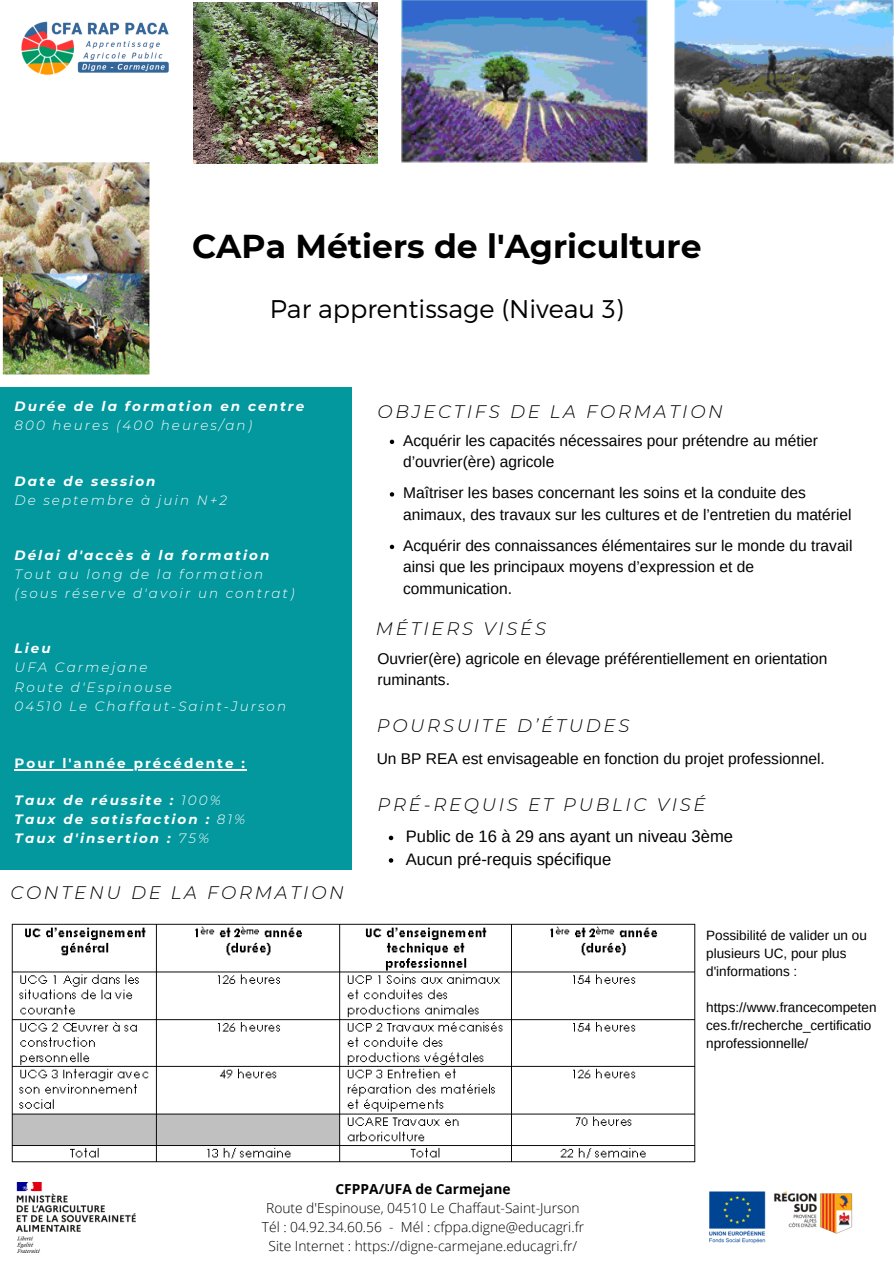
<style>
.page{position:relative;width:894px;height:1264px;background:#fff}
.page>*{position:absolute;margin:0;border:0;box-sizing:border-box;transform-origin:0 0}
.t1{font:700 33px "Montserrat";color:#000}
.t2{font:300 25.5px "Montserrat";color:#000}
.t3{font:italic 300 18.15px "Montserrat";letter-spacing:.15em;color:#000}
.t4{font:16.65px "Arimo";color:#000}
.t5{font:15.6px/21.3px "Arimo";color:#000}
.t6{font:300 13.8px "Open Sans";color:#000}
.t7{font:700 13.8px "Open Sans";color:#000}
.t8{font:italic 300 13.5px "Montserrat";letter-spacing:.15em;color:#fff}
.t9{font:13.5px/18px "Arimo";color:#000}
.t10{font:italic 700 13.5px "Montserrat";letter-spacing:.15em;color:#fff}
.t11{font:700 13.5px "Montserrat";letter-spacing:.15em;color:#fff}
.s1{font-weight:300}
</style>
<div class="page">
<div style="left:0;top:387px;width:352px;height:482px;background:#03989e"></div>
<img style="left:674px;top:0;width:219px;height:163px">
<img style="left:0;top:163px;width:150px;height:212px">
<img style="left:193px;top:2px;width:184px;height:161px">
<img style="left:401px;top:0;width:247px;height:163px">
<img style="left:11px;top:923px;width:685px;height:240px">
<img style="left:709px;top:1191px;width:144px;height:53px">
<img style="left:21px;top:21px;width:148px;height:54px">
<img style="left:16px;top:1182px;width:120px;height:70px">
<hr style="left:15px;top:769px;width:232px;height:1px;background:#fff">
<svg style="left:389px;top:439px;width:5px;height:5px"></svg>
<svg style="left:389px;top:492px;width:5px;height:4px"></svg>
<svg style="left:389px;top:544px;width:5px;height:5px"></svg>
<svg style="left:388px;top:835px;width:5px;height:5px"></svg>
<svg style="left:388px;top:858px;width:5px;height:4px"></svg>
<h3 class="t1" style="left:192px;top:226px;width:511px">CAPa Métiers de l'Agriculture</h3>
<p class="t2" style="left:270px;top:292px;width:355px">Par apprentissage (Niveau 3)</p>
<p class="t10" style="left:15px;top:398px;width:291px">Durée de la formation en centre</p>
<p class="t8" style="left:15px;top:417px;width:239px">800 heures (400 heures/an)</p>
<p class="t10" style="left:15px;top:472px;width:142px">Date de session</p>
<p class="t8" style="left:15px;top:491px;width:214px">De septembre à juin N+2</p>
<p class="t10" style="left:15px;top:546px;width:256px">Délai d'accès à la formation</p>
<p class="t8" style="left:15px;top:566px;width:250px">Tout au long de la formation</p>
<p class="t8" style="left:15px;top:585px;width:281px">(sous réserve d'avoir un contrat)</p>
<p class="t10" style="left:15px;top:640px;width:38px">Lieu</p>
<p class="t8" style="left:15px;top:659px;width:134px">UFA Carmejane</p>
<p class="t8" style="left:15px;top:678px;width:159px">Route d'Espinouse</p>
<h6 class="t8" style="left:15px;top:697px;width:273px">04510 Le Chaffaut-Saint-Jurson</h6>
<p class="t11" style="left:15px;top:755px;width:232px">Pour l'année précédente :</p>
<p class="t10" style="left:15px;top:792px;width:208px">Taux de réussite : <span class="s1">100%</span></p>
<p class="t10" style="left:15px;top:811px;width:232px">Taux de satisfaction : <span class="s1">81%</span></p>
<h3 class="t10" style="left:15px;top:830px;width:196px">Taux d'insertion : <span class="s1">75%</span></h3>
<p class="t3" style="left:10px;top:881px;width:335px">CONTENU DE LA FORMATION</p>
<p class="t3" style="left:377px;top:400px;width:347px">OBJECTIFS DE LA FORMATION</p>
<p class="t5" style="left:403px;top:430px;width:416px">Acquérir les capacités nécessaires pour prétendre au métier d’ouvrier(ère) agricole</p>
<p class="t5" style="left:403px;top:482px;width:450px">Maîtriser les bases concernant les soins et la conduite des animaux, des travaux sur les cultures et de l’entretien du matériel</p>
<p class="t5" style="left:403px;top:535px;width:451px">Acquérir des connaissances élémentaires sur le monde du travail ainsi que les principaux moyens d’expression et de communication.</p>
<p class="t3" style="left:376px;top:617px;width:172px">MÉTIERS VISÉS</p>
<p class="t5" style="left:377px;top:647px;width:451px">Ouvrier(ère) agricole en élevage préférentiellement en orientation ruminants.</p>
<h3 class="t3" style="left:376px;top:714px;width:254px">POURSUITE D’ÉTUDES</h3>
<p class="t5" style="left:376px;top:748px;width:449px">Un BP REA est envisageable en fonction du projet professionnel.</p>
<p class="t3" style="left:377px;top:793px;width:329px">PRÉ-REQUIS ET PUBLIC VISÉ</p>
<p class="t4" style="left:405px;top:827px;width:329px">Public de 16 à 29 ans ayant un niveau 3ème</p>
<p class="t4" style="left:405px;top:849px;width:207px">Aucun pré-requis spécifique</p>
<p class="t9" style="left:706px;top:926px;width:162px">Possibilité de valider un ou plusieurs UC, pour plus d'informations :</p>
<p class="t9" style="left:706px;top:998px;width:172px">https://www.francecompeten ces.fr/recherche_certificatio nprofessionnelle/</p>
<h3 class="t7" style="left:335px;top:1179px;width:176px">CFPPA/UFA de Carmejane</h3>
<h5 class="t6" style="left:266px;top:1198px;width:315px">Route d'Espinouse, 04510 Le Chaffaut-Saint-Jurson</h5>
<h3 class="t6" style="left:262px;top:1217px;width:323px">Tél : 04.92.34.60.56 - Mél : cfppa.digne@educagri.fr</h3>
<h5 class="t6" style="left:268px;top:1236px;width:310px">Site Internet : https://digne-carmejane.educagri.fr/</h5>
</div>
